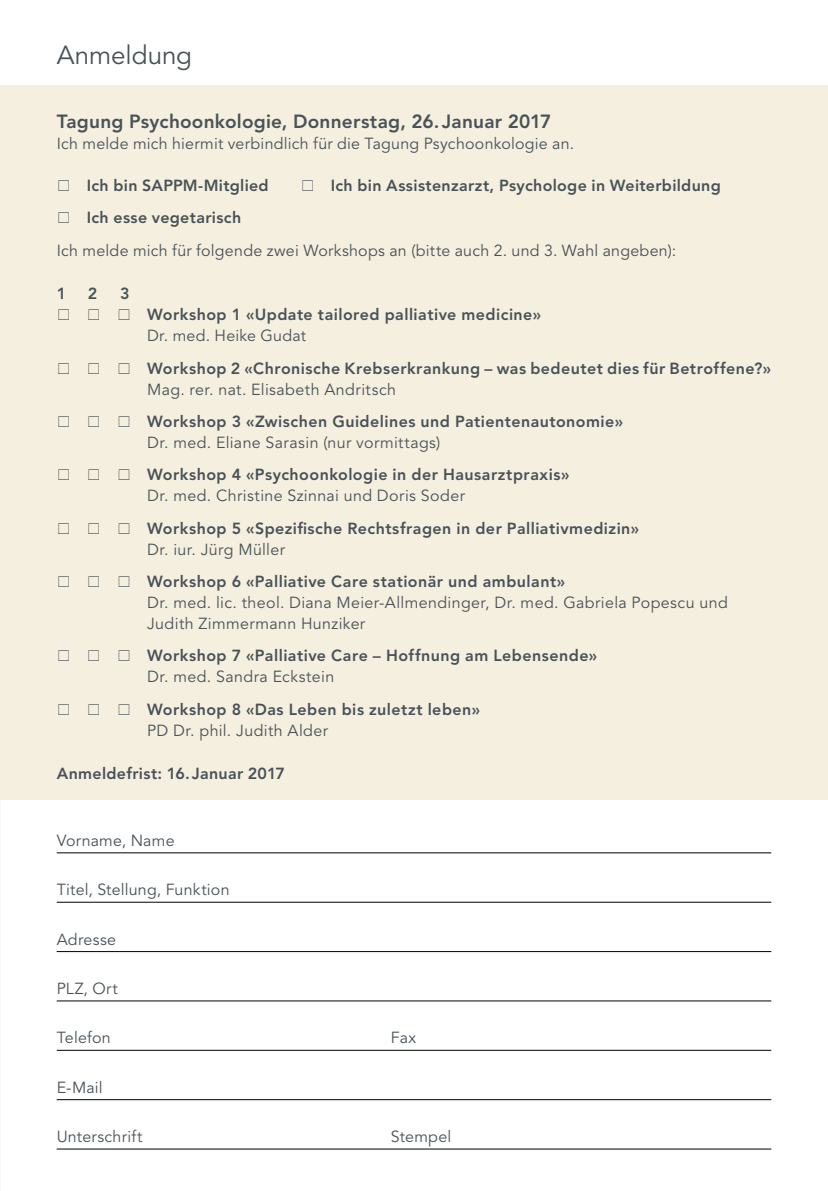
<style>
.page{position:relative;width:828px;height:1191px;background:#fff}
.page>*{position:absolute;margin:0;border:0;box-sizing:border-box;transform-origin:0 0}
.t1{font:26px "Avenir LT Std";letter-spacing:-.005em;color:#485258}
.t2{font:800 19px "Avenir LT Std";letter-spacing:.015em;color:#485258}
.t3{font:800 16px "Avenir LT Std";letter-spacing:.03em;color:#485258}
.t4{font:16px/21px "Avenir LT Std";letter-spacing:.02em;color:#485258}
</style>
<div class="page">
<div style="left:0;top:85px;width:828px;height:714px;background:#f5efdf"></div>
<hr style="left:57px;top:852px;width:714px;height:1px;background:#000">
<hr style="left:57px;top:902px;width:714px;height:1px;background:#000">
<hr style="left:57px;top:951px;width:714px;height:1px;background:#000">
<hr style="left:57px;top:1000px;width:714px;height:1px;background:#000">
<hr style="left:57px;top:1050px;width:714px;height:1px;background:#000">
<hr style="left:57px;top:1099px;width:714px;height:1px;background:#000">
<hr style="left:57px;top:1148px;width:714px;height:1px;background:#000">
<h1 class="t1" style="left:57px;top:40px;width:137px">Anmeldung</h1>
<p class="t2" style="left:57px;top:110px;width:496px">Tagung Psychoonkologie, Donnerstag, 26.Januar 2017</p>
<p class="t4" style="left:57px;top:133px;width:519px">Ich melde mich hiermit verbindlich für die Tagung Psychoonkologie an.</p>
<p class="t3" style="left:87px;top:176px;width:183px">Ich bin SAPPM-Mitglied</p>
<p class="t3" style="left:331px;top:176px;width:391px">Ich bin Assistenzarzt, Psychologe in Weiterbildung</p>
<p class="t3" style="left:87px;top:208px;width:156px">Ich esse vegetarisch</p>
<p class="t4" style="left:57px;top:240px;width:621px">Ich melde mich für folgende zwei Workshops an (bitte auch 2. und 3. Wahl angeben):</p>
<p class="t3" style="left:57px;top:284px;width:11px">1</p>
<p class="t3" style="left:88px;top:284px;width:11px">2</p>
<p class="t3" style="left:120px;top:284px;width:11px">3</p>
<p class="t3" style="left:147px;top:305px;width:395px">Workshop 1 «Update tailored palliative medicine»</p>
<p class="t4" style="left:147px;top:326px;width:160px">Dr. med. Heike Gudat</p>
<p class="t3" style="left:147px;top:358px;width:625px">Workshop 2 «Chronische Krebserkrankung – was bedeutet dies für Betroffene?»</p>
<p class="t4" style="left:147px;top:379px;width:250px">Mag. rer. nat. Elisabeth Andritsch</p>
<p class="t3" style="left:147px;top:412px;width:477px">Workshop 3 «Zwischen Guidelines und Patientenautonomie»</p>
<p class="t4" style="left:147px;top:432px;width:295px">Dr. med. Eliane Sarasin (nur vormittags)</p>
<p class="t3" style="left:147px;top:465px;width:424px">Workshop 4 «Psychoonkologie in der Hausarztpraxis»</p>
<p class="t4" style="left:147px;top:486px;width:319px">Dr. med. Christine Szinnai und Doris Soder</p>
<p class="t3" style="left:147px;top:518px;width:493px">Workshop 5 «Spezifische Rechtsfragen in der Palliativmedizin»</p>
<p class="t4" style="left:147px;top:539px;width:139px">Dr. iur. Jürg Müller</p>
<p class="t3" style="left:147px;top:572px;width:419px">Workshop 6 «Palliative Care stationär und ambulant»</p>
<p class="t4" style="left:147px;top:592px;width:582px">Dr. med. lic. theol. Diana Meier-Allmendinger, Dr. med. Gabriela Popescu und<br>Judith Zimmermann Hunziker</p>
<p class="t3" style="left:147px;top:646px;width:451px">Workshop 7 «Palliative Care – Hoffnung am Lebensende»</p>
<p class="t4" style="left:147px;top:667px;width:189px">Dr. med. Sandra Eckstein</p>
<p class="t3" style="left:147px;top:699px;width:334px">Workshop 8 «Das Leben bis zuletzt leben»</p>
<p class="t4" style="left:147px;top:720px;width:182px">PD Dr. phil. Judith Alder</p>
<p class="t3" style="left:57px;top:764px;width:230px">Anmeldefrist: 16.Januar 2017</p>
<p class="t4" style="left:57px;top:830px;width:119px">Vorname, Name</p>
<p class="t4" style="left:57px;top:879px;width:174px">Titel, Stellung, Funktion</p>
<p class="t4" style="left:57px;top:929px;width:61px">Adresse</p>
<p class="t4" style="left:57px;top:978px;width:63px">PLZ, Ort</p>
<p class="t4" style="left:57px;top:1027px;width:55px">Telefon</p>
<p class="t4" style="left:391px;top:1027px;width:27px">Fax</p>
<p class="t4" style="left:57px;top:1077px;width:47px">E-Mail</p>
<p class="t4" style="left:57px;top:1126px;width:87px">Unterschrift</p>
<p class="t4" style="left:391px;top:1126px;width:62px">Stempel</p>
</div>
